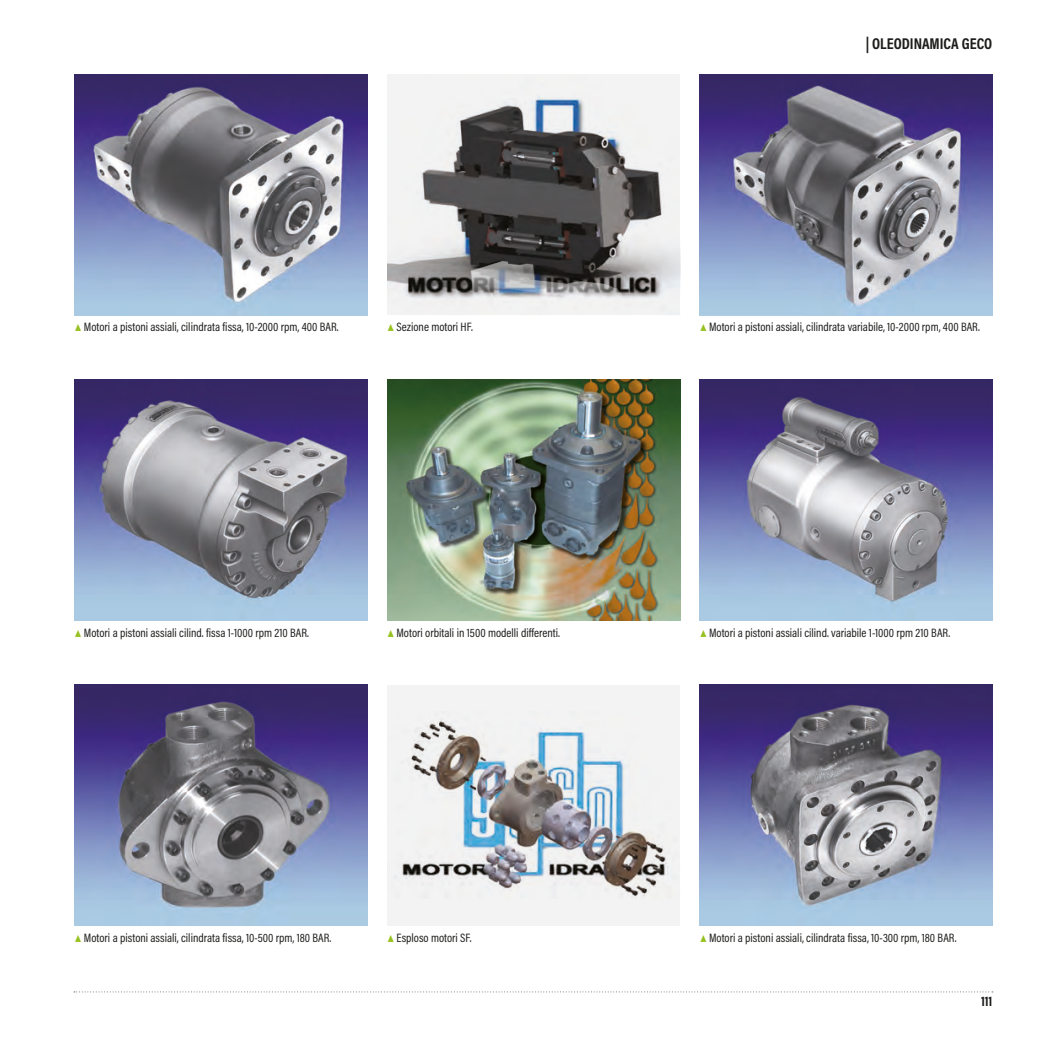
<style>
.page{position:relative;width:1042px;height:1042px;background:#fff}
.page>*{position:absolute;margin:0;border:0;box-sizing:border-box;transform-origin:0 0}
.nome_azienda{font:700 15.75px "Acumin Pro Cond";color:#1d1d1b}
.t1{font:700 14px "Acumin Pro Cond";color:#1d1d1b}
.DIDA_2A_-_SX{font:12.25px "Acumin Pro Cond";color:#1d1d1b}
.s1{font-weight:700;color:#96c11f}
</style>
<div class="page">
<svg style="left:74px;top:991px;width:919px;height:1px"></svg>
<img style="left:74px;top:74px;width:293px;height:241px">
<div style="left:387px;top:685px;width:293px;height:240px;background:#f3f3f3"></div>
<img style="left:395px;top:720px;width:273px;height:176px">
<img style="left:74px;top:685px;width:293px;height:240px">
<img style="left:387px;top:74px;width:293px;height:241px">
<img style="left:74px;top:379px;width:293px;height:241px">
<img style="left:387px;top:379px;width:293px;height:241px">
<img style="left:699px;top:685px;width:293px;height:240px">
<img style="left:699px;top:379px;width:293px;height:241px">
<img style="left:699px;top:74px;width:293px;height:241px">
<p class="nome_azienda" style="left:866px;top:33px;width:128px">| OLEODINAMICA GECO</p>
<p class="DIDA_2A_-_SX" style="left:75px;top:319px;width:265px"><span class="s1">▲</span> Motori a pistoni assiali, cilindrata fissa, 10-2000 rpm, 400 BAR.</p>
<p class="DIDA_2A_-_SX" style="left:387px;top:319px;width:87px"><span class="s1">▲</span> Sezione motori HF.</p>
<p class="DIDA_2A_-_SX" style="left:700px;top:319px;width:281px"><span class="s1">▲</span> Motori a pistoni assiali, cilindrata variabile, 10-2000 rpm, 400 BAR.</p>
<p class="DIDA_2A_-_SX" style="left:75px;top:624px;width:236px"><span class="s1">▲</span> Motori a pistoni assiali cilind. fissa 1-1000 rpm 210 BAR.</p>
<p class="DIDA_2A_-_SX" style="left:387px;top:624px;width:174px"><span class="s1">▲</span> Motori orbitali in 1500 modelli differenti.</p>
<p class="DIDA_2A_-_SX" style="left:700px;top:624px;width:252px"><span class="s1">▲</span> Motori a pistoni assiali cilind. variabile 1-1000 rpm 210 BAR.</p>
<p class="DIDA_2A_-_SX" style="left:75px;top:929px;width:258px"><span class="s1">▲</span> Motori a pistoni assiali, cilindrata fissa, 10-500 rpm, 180 BAR.</p>
<p class="DIDA_2A_-_SX" style="left:387px;top:929px;width:86px"><span class="s1">▲</span> Esploso motori SF.</p>
<p class="DIDA_2A_-_SX" style="left:700px;top:929px;width:258px"><span class="s1">▲</span> Motori a pistoni assiali, cilindrata fissa, 10-300 rpm, 180 BAR.</p>
<p class="t1" style="left:981px;top:991px;width:13px">111</p>
</div>
